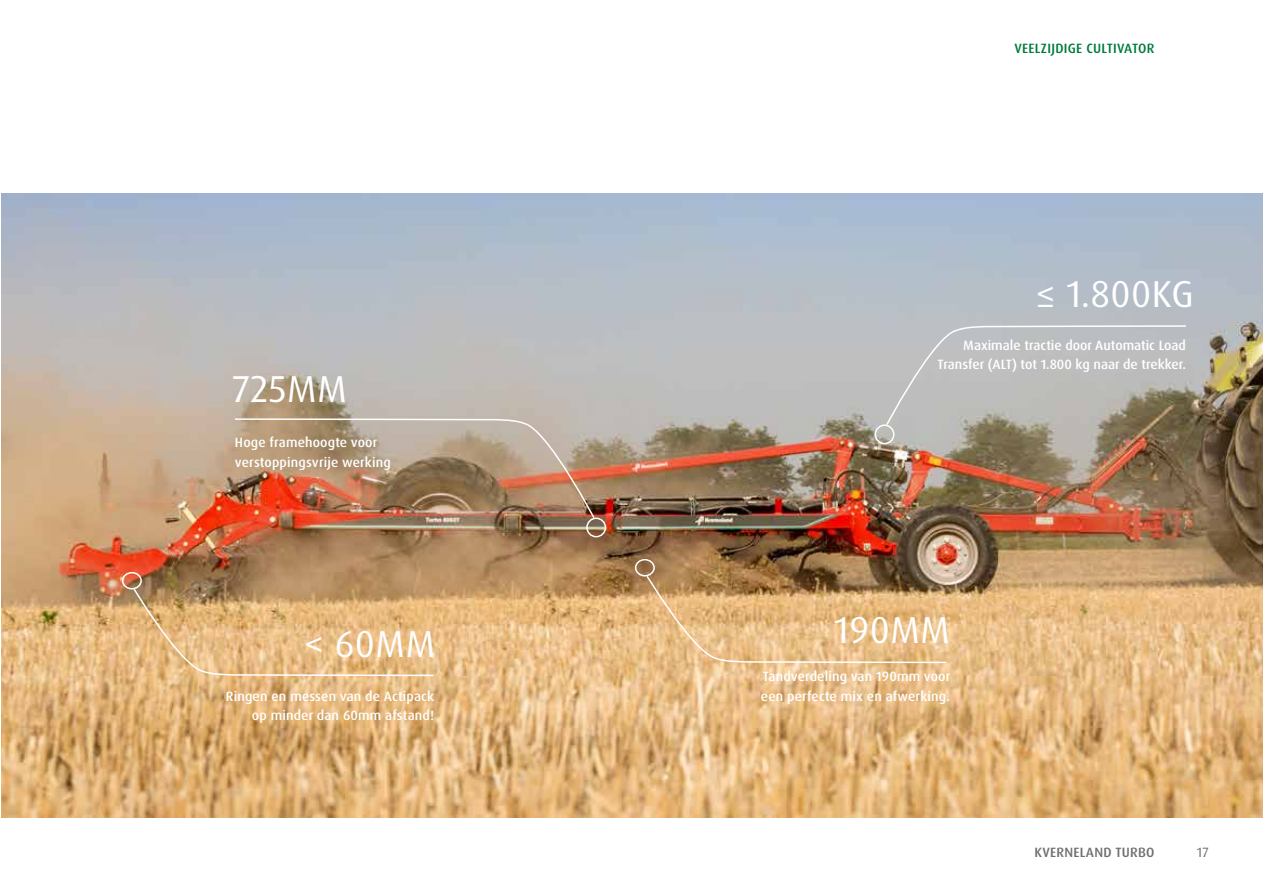
<style>
.page{position:relative;width:1263px;height:893px;background:#fff}
.page>*{position:absolute;margin:0;border:0;box-sizing:border-box;transform-origin:0 0}
.t1{font:37.5px "Dax Pro";letter-spacing:.015em;color:#fff}
.t2{font:500 13.5px/19.5px "Dax Pro";letter-spacing:.01em;color:#fff;text-align:right}
.t3{font:500 13.5px "Dax Pro";letter-spacing:.02em;color:#007b3d}
.t4{font:500 13.5px "Dax Pro";letter-spacing:.02em;color:#706f6f}
.t5{font:13.5px "Dax Pro";color:#706f6f}
</style>
<div class="page">
<img style="left:1px;top:194px;width:1262px;height:624px">
<img style="left:233px;top:417px;width:374px;height:121px">
<svg style="left:874px;top:323px;width:313px;height:122px;background:#b3b2ad"></svg>
<svg style="left:634px;top:558px;width:314px;height:107px;background:#cca472"></svg>
<svg style="left:121px;top:571px;width:314px;height:107px;background:#d5ab77"></svg>
<h1 class="t1" style="left:232px;top:365px;width:116px">725MM</h1>
<p class="t2" style="left:235px;top:433px;width:157px;text-align:left">Hoge framehoogte voor verstoppingsvrije werking</p>
<h1 class="t1" style="left:304px;top:620px;width:132px">&lt; 60MM</h1>
<p class="t2" style="left:226px;top:686px;width:210px">Ringen en messen van de Actipack op minder dan 60mm afstand!</p>
<p class="t3" style="left:1014px;top:40px;width:141px">VEELZIJDIGE CULTIVATOR</p>
<h1 class="t1" style="left:1036px;top:270px;width:159px">≤ 1.800KG</h1>
<p class="t2" style="left:938px;top:335px;width:250px">Maximale tractie door Automatic Load<br>Transfer (ALT) tot 1.800 kg naar de trekker.</p>
<h1 class="t1" style="left:834px;top:606px;width:117px">190MM</h1>
<p class="t2" style="left:761px;top:667px;width:191px;text-align:left">Tandverdeling van 190mm voor een perfecte mix en afwerking.</p>
<p class="t4" style="left:1034px;top:843px;width:122px">KVERNELAND TURBO</p>
<p class="t5" style="left:1197px;top:843px;width:13px">17</p>
</div>
